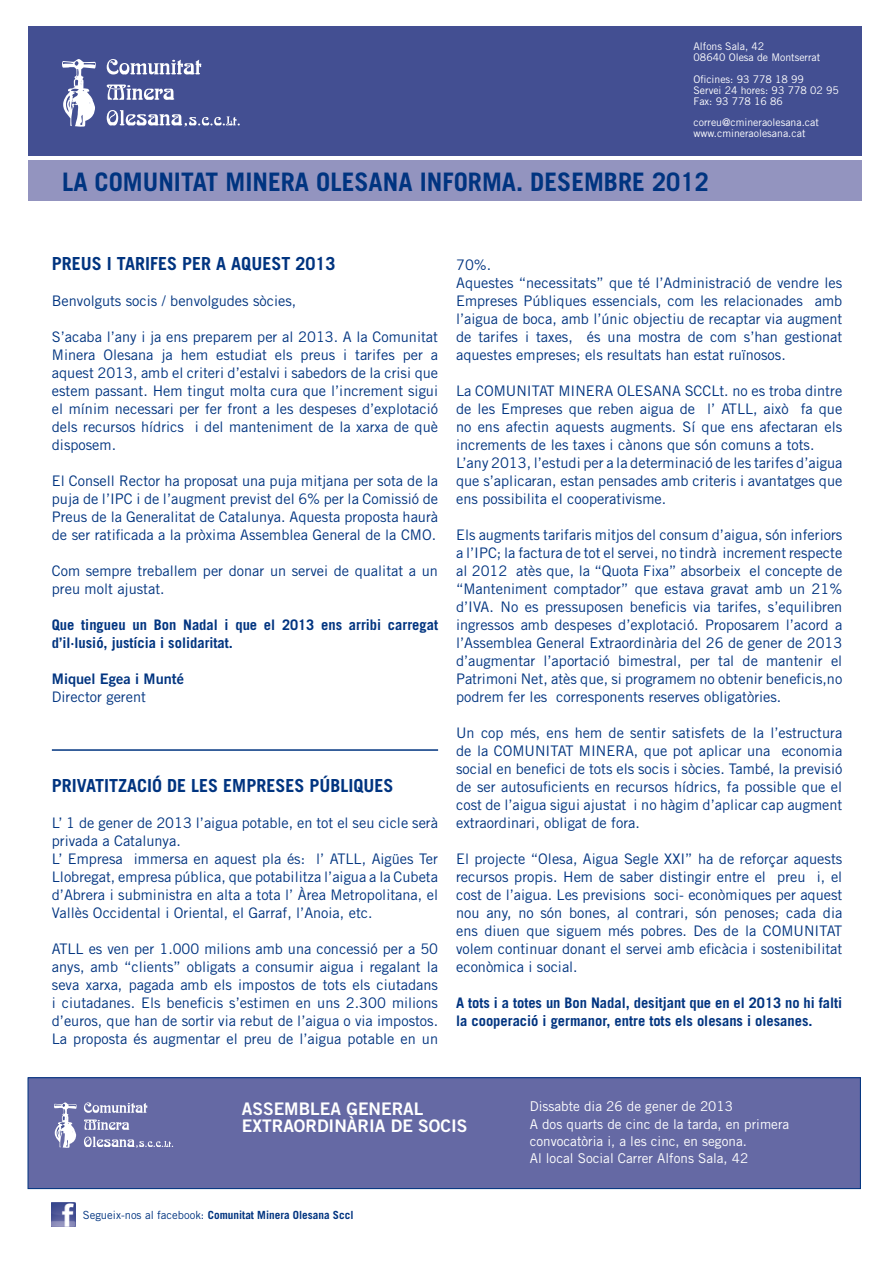
<style>
.page{position:relative;width:893px;height:1263px;background:#fff}
.page>*{position:absolute;margin:0;border:0;box-sizing:border-box;transform-origin:0 0}
.t1{font:700 25.5px "Trade Gothic";color:#003480}
.t2{font:700 18px "Trade Gothic";color:#003480}
.t3{font:17.4px/17.4px "Trade Gothic Bold Two";color:#fff}
.t4{font:14.55px/18px "Trade Gothic";color:#003480;text-align:justify}
.t5{font:700 14.55px/18px "Trade Gothic";color:#003480}
.t6{font:14.55px "Trade Gothic Bold Two";color:#003480}
.t7{font:13.5px/17.4px "Trade Gothic";color:#fff}
.t8{font:700 11.25px "Trade Gothic";color:#003480}
.t9{font:10.5px/11.1px "Trade Gothic";color:#fff}
.s1{font-weight:400}
</style>
<div class="page">
<div style="left:28px;top:26px;width:833px;height:130px;background:#434f92"></div>
<div style="left:28px;top:160px;width:833px;height:41px;background:#9394bf"></div>
<svg style="left:107px;top:110px;width:133px;height:17px"></svg>
<svg style="left:107px;top:85px;width:67px;height:15px"></svg>
<svg style="left:107px;top:59px;width:94px;height:15px"></svg>
<svg style="left:62px;top:59px;width:34px;height:68px"></svg>
<div style="left:28px;top:1077px;width:832px;height:112px;background:#6569a4"></div>
<img style="left:51px;top:1203px;width:24px;height:23px">
<div style="left:28px;top:1077px;width:833px;height:112px;border:1px solid #003480"></div>
<hr style="left:52px;top:749px;width:386px;height:2px;background:#003480">
<svg style="left:84px;top:1136px;width:89px;height:12px"></svg>
<svg style="left:84px;top:1119px;width:45px;height:11px"></svg>
<svg style="left:84px;top:1102px;width:63px;height:11px"></svg>
<svg style="left:54px;top:1102px;width:23px;height:46px"></svg>
<p class="t9" style="left:693px;top:41px;width:128px">Alfons Sala, 42<br>08640 Olesa de Montserrat</p>
<p class="t9" style="left:693px;top:74px;width:147px">Oficines: 93 778 18 99<br>Servei 24 hores: 93 778 02 95<br>Fax: 93 778 16 86</p>
<p class="t9" style="left:693px;top:116px;width:127px">correu@cmineraolesana.cat www.cmineraolesana.cat</p>
<h1 class="t1" style="left:62px;top:166px;width:408px">La Comunitat Minera Olesana IN FORMA</h1>
<h1 class="t1" style="left:516px;top:166px;width:44px">. DESEM</h1>
<h1 class="t1" style="left:604px;top:166px;width:106px">BRE 2012</h1>
<p class="t2" style="left:52px;top:253px;width:285px">preus i tarifes per a aquest 2013</p>
<p class="t4" style="left:52px;top:292px;width:246px">Benvolguts socis / benvolgudes sòcies,</p>
<p class="t4" style="left:52px;top:328px;width:388px">S’acaba l’any i ja ens preparem per al 2013. A la Comunitat Minera Olesana ja hem estudiat els preus i tarifes per a aquest 2013, amb el criteri d’estalvi i sabedors de la crisi que estem passant. Hem tingut molta cura que l’increment sigui el mínim necessari per fer front a les despeses d’explotació dels recursos hídrics i del manteniment de la xarxa de què disposem.</p>
<p class="t4" style="left:52px;top:472px;width:388px">El Consell Rector ha proposat una puja mitjana per sota de la puja de l’IPC i de l’augment previst del 6% per la Comissió de Preus de la Generalitat de Catalunya. Aquesta proposta haurà de ser ratificada a la pròxima Assemblea General de la CMO.</p>
<p class="t4" style="left:52px;top:562px;width:388px">Com sempre treballem per donar un servei de qualitat a un preu molt ajustat.</p>
<p class="t5" style="left:52px;top:616px;width:388px">Que tingueu un Bon Nadal i que el 2013 ens arribi carregat d’il·lusió, justícia i solidaritat.</p>
<p class="t6" style="left:52px;top:670px;width:134px">MIQUEL EGEA I MUNTÉ</p>
<p class="t4" style="left:52px;top:688px;width:96px">Director gerent</p>
<p class="t2" style="left:52px;top:775px;width:343px">Privatització de les Empreses Públiques</p>
<p class="t4" style="left:52px;top:814px;width:388px;text-align:left">L’ 1 de gener de 2013 l’aigua potable, en tot el seu cicle serà privada a Catalunya.<br>L’ Empresa immersa en aquest pla és: l’ ATLL, Aigües Ter Llobregat, empresa pública, que potabilitza l’aigua a la Cubeta d’Abrera i subministra en alta a tota l’ Àrea Metropolitana, el Vallès Occidental i Oriental, el Garraf, l’Anoia, etc.</p>
<p class="t4" style="left:52px;top:940px;width:388px">ATLL es ven per 1.000 milions amb una concessió per a 50 anys, amb “clients” obligats a consumir aigua i regalant la seva xarxa, pagada amb els impostos de tots els ciutadans i ciutadanes. Els beneficis s’estimen en uns 2.300 milions d’euros, que han de sortir via rebut de l’aigua o via impostos.<br>La proposta és augmentar el preu de l’aigua potable en un</p>
<p class="t4" style="left:456px;top:256px;width:388px;text-align:left">70%.<br>Aquestes “necessitats” que té l’Administració de vendre les Empreses Públiques essencials, com les relacionades amb l’aigua de boca, amb l’únic objectiu de recaptar via augment de tarifes i taxes, és una mostra de com s’han gestionat aquestes empreses; els resultats han estat ruïnosos.</p>
<p class="t4" style="left:456px;top:382px;width:388px;text-align:left">La COMUNITAT MINERA OLESANA SCCLt. no es troba dintre de les Empreses que reben aigua de l’ ATLL, això fa que no ens afectin aquests augments. Sí que ens afectaran els increments de les taxes i cànons que són comuns a tots.<br>L’any 2013, l’estudi per a la determinació de les tarifes d’aigua que s’aplicaran, estan pensades amb criteris i avantatges que ens possibilita el cooperativisme.</p>
<p class="t4" style="left:456px;top:526px;width:388px">Els augments tarifaris mitjos del consum d’aigua, són inferiors a l’IPC; la factura de tot el servei, no tindrà increment respecte al 2012 atès que, la “Quota Fixa” absorbeix el concepte de “Manteniment comptador” que estava gravat amb un 21% d’IVA. No es pressuposen beneficis via tarifes, s’equilibren ingressos amb despeses d’explotació. Proposarem l’acord a l’Assemblea General Extraordinària del 26 de gener de 2013 d’augmentar l’aportació bimestral, per tal de mantenir el Patrimoni Net, atès que, si programem no obtenir beneficis,no podrem fer les corresponents reserves obligatòries.</p>
<p class="t4" style="left:456px;top:724px;width:388px">Un cop més, ens hem de sentir satisfets de la l’estructura de la COMUNITAT MINERA, que pot aplicar una economia social en benefici de tots els socis i sòcies. També, la previsió de ser autosuficients en recursos hídrics, fa possible que el cost de l’aigua sigui ajustat i no hàgim d’aplicar cap augment extraordinari, obligat de fora.</p>
<p class="t4" style="left:456px;top:850px;width:388px">El projecte “Olesa, Aigua Segle XXI” ha de reforçar aquests recursos propis. Hem de saber distingir entre el preu i, el cost de l’aigua. Les previsions soci- econòmiques per aquest nou any, no són bones, al contrari, són penoses; cada dia ens diuen que siguem més pobres. Des de la COMUNITAT volem continuar donant el servei amb eficàcia i sostenibilitat econòmica i social.</p>
<p class="t5" style="left:456px;top:994px;width:388px">A tots i a totes un Bon Nadal, desitjant que en el 2013 no hi falti la cooperació i germanor, entre tots els olesans i olesanes.</p>
<p class="t3" style="left:242px;top:1099px;width:227px">ASSEM BLEA GENERAL<br>EXTRAORDINÀRIA DE SOCIS</p>
<p class="t7" style="left:530px;top:1097px;width:261px">Dissabte dia 26 de gener de 2013<br>A dos quarts de cinc de la tarda, en primera convocatòria i, a les cinc, en segona.<br>Al local Social Carrer Alfons Sala, 42</p>
<p class="t8" style="left:83px;top:1208px;width:272px"><span class="s1">Segueix-nos al facebook:</span> Comunitat Minera Olesana Sccl</p>
</div>
